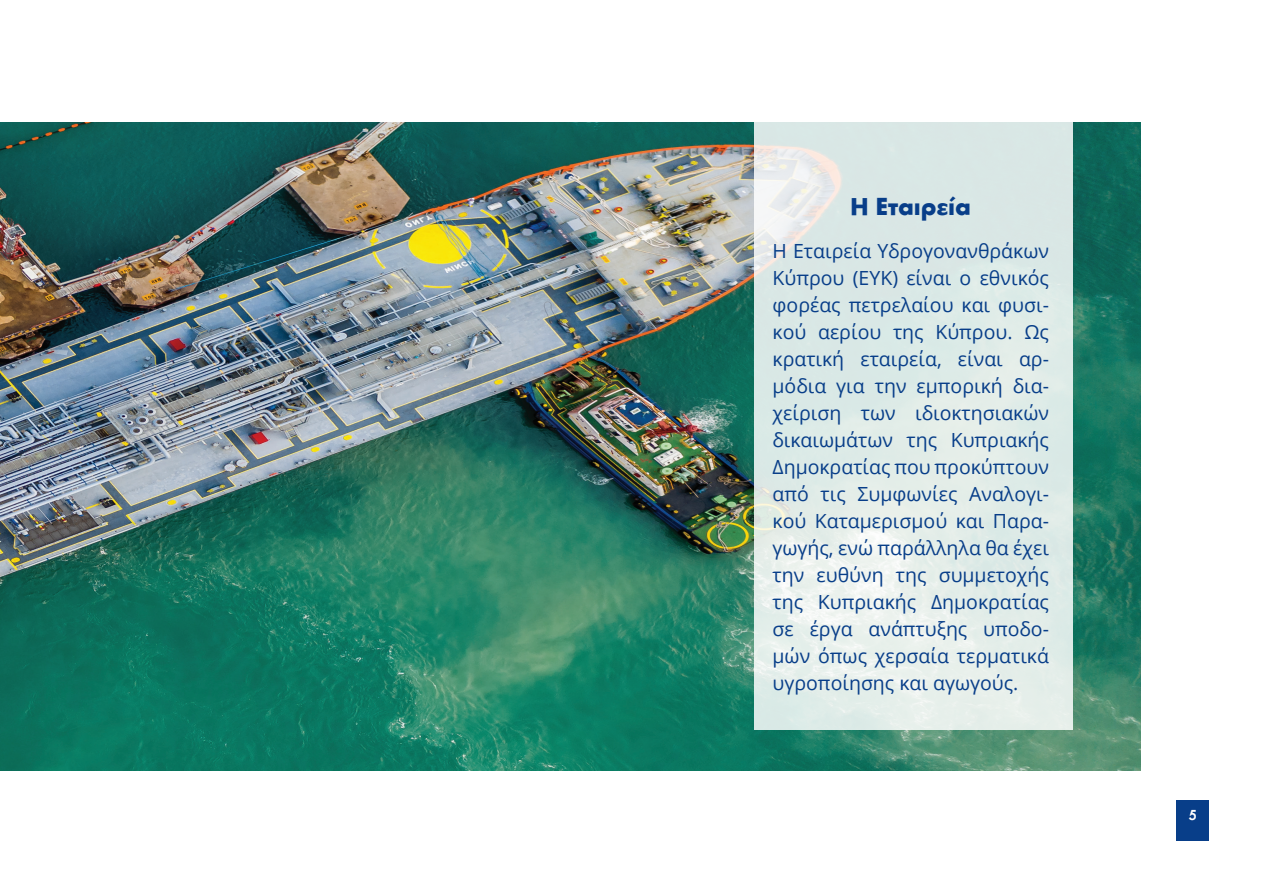
<style>
.page{position:relative;width:1263px;height:893px;background:#fff}
.page>*{position:absolute;margin:0;border:0;box-sizing:border-box;transform-origin:0 0}
.t1{font:700 25.5px "Futura Greek";color:#083e89}
.t2{font:19.5px/27px "Open Sans";color:#083e89;text-align:justify}
.t3{font:600 15px "Futura Greek";color:#fff}
</style>
<div class="page">
<div style="left:1177px;top:800px;width:32px;height:41px;background:#083e89"></div>
<img style="left:0;top:123px;width:1140px;height:648px">
<svg style="left:754px;top:122px;width:319px;height:607px;background:#e0ebe8"></svg>
<h1 class="t1" style="left:850px;top:191px;width:123px">Η Εταιρεία</h1>
<p class="t2" style="left:772px;top:237px;width:278px">Η Εταιρεία Υδρογονανθράκων Κύπρου (ΕΥΚ) είναι ο εθνικός φορέας πετρελαίου και φυσι&shy;κού αερίου της Κύπρου. Ως κρατική εταιρεία, είναι αρ&shy;μόδια για την εμπορική δια&shy;χείριση των ιδιοκτησιακών δικαιωμάτων της Κυπριακής Δημοκρατίας που προκύπτουν από τις Συμφωνίες Αναλογι&shy;κού Καταμερισμού και Παρα&shy;γωγής, ενώ παράλληλα θα έχει την ευθύνη της συμμετοχής της Κυπριακής Δημοκρατίας σε έργα ανάπτυξης υποδο&shy;μών όπως χερσαία τερματικά υγροποίησης και αγωγούς.</p>
<p class="t3" style="left:1189px;top:806px;width:10px">5</p>
</div>
